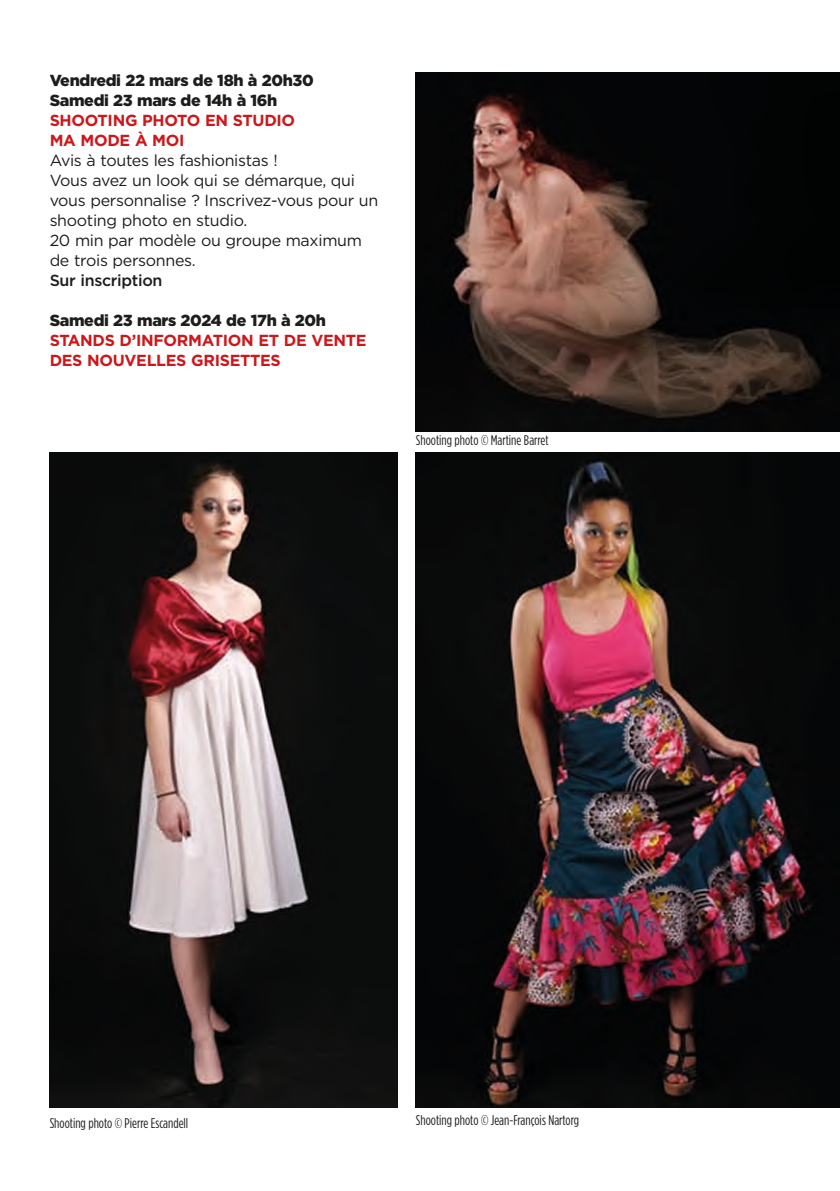
<style>
.page{position:relative;width:840px;height:1191px;background:#fff}
.page>*{position:absolute;margin:0;border:0;box-sizing:border-box;transform-origin:0 0}
.t1{font:16px/20px "Gotham";letter-spacing:-.02em;color:#1d1d1b}
.t2{font:700 16px/20px "Gotham";letter-spacing:-.02em;color:#cd171a}
.t3{font:900 16px/20px "Gotham";letter-spacing:-.02em;color:#1d1d1b}
.t4{font:500 16px "Gotham";letter-spacing:-.02em;color:#1d1d1b}
.t5{font:14px "Gotham Condensed";color:#1d1d1b}
</style>
<div class="page">
<img style="left:415px;top:72px;width:424px;height:359px">
<img style="left:415px;top:453px;width:424px;height:654px">
<img style="left:50px;top:453px;width:347px;height:654px">
<p class="t3" style="left:50px;top:70px;width:265px">Vendredi 22 mars de 18h à 20h30<br>Samedi 23 mars de 14h à 16h</p>
<p class="t2" style="left:50px;top:110px;width:247px">SHOOTING PHOTO EN STUDIO<br>MA MODE À MOI</p>
<p class="t1" style="left:50px;top:150px;width:330px">Avis à toutes les fashionistas !<br>Vous avez un look qui se démarque, qui vous personnalise ? Inscrivez-vous pour un shooting photo en studio.<br>20 min par modèle ou groupe maximum de trois personnes.</p>
<p class="t4" style="left:50px;top:270px;width:114px">Sur inscription</p>
<p class="t3" style="left:50px;top:310px;width:278px">Samedi 23 mars 2024 de 17h à 20h</p>
<p class="t2" style="left:50px;top:330px;width:318px">STANDS D’INFORMATION ET DE VENTE<br>DES NOUVELLES GRISETTES</p>
<p class="t5" style="left:415px;top:432px;width:134px">Shooting photo © Martine Barret</p>
<p class="t5" style="left:50px;top:1114px;width:140px">Shooting photo © Pierre Escandell</p>
<p class="t5" style="left:415px;top:1112px;width:165px">Shooting photo © Jean-François Nartorg</p>
</div>
